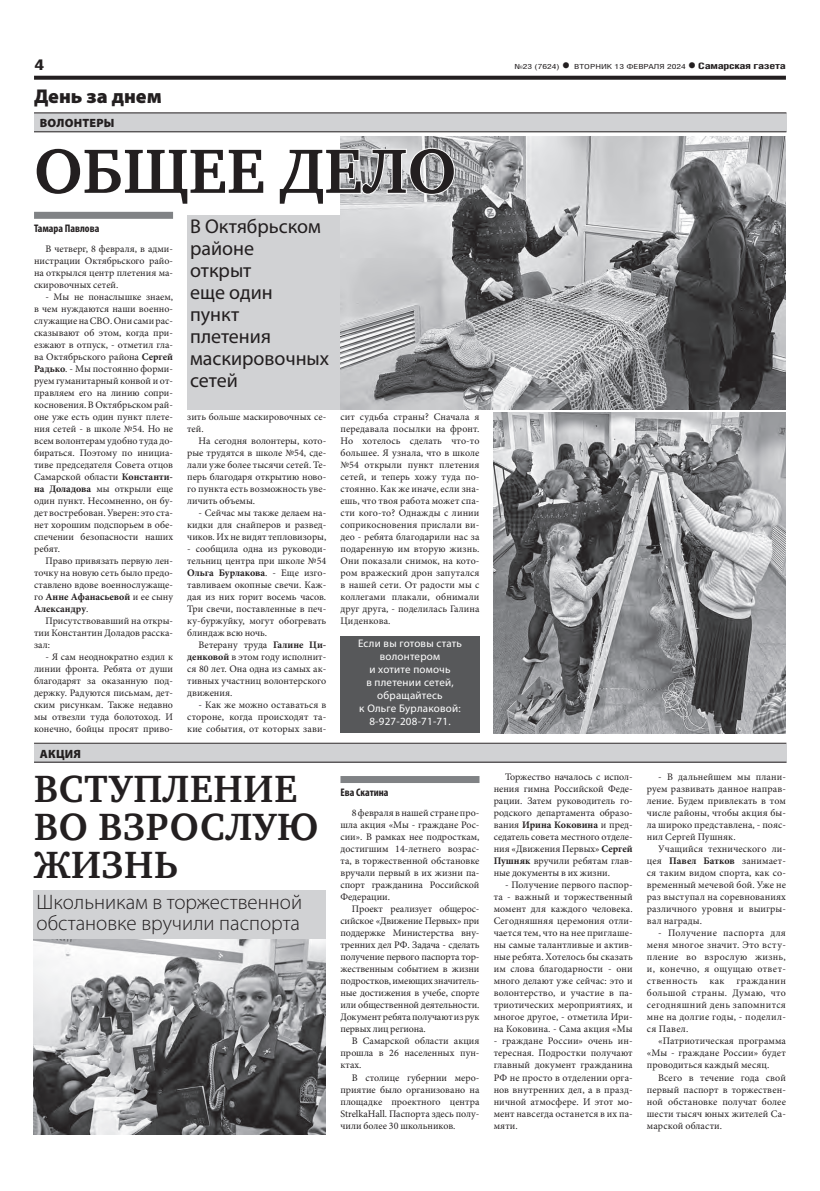
<style>
.page{position:relative;width:820px;height:1191px;background:#fff}
.page>*{position:absolute;margin:0;border:0;box-sizing:border-box;transform-origin:0 0}
.t1{font:700 64px "Charter C";color:#231f20}
.t2{font:700 39px/38px "Charter C";letter-spacing:.02em;color:#231f20}
.t3{font:300 21px/21px "Myriad Pro";color:#231f20}
.t4{font:20px/22px "Myriad Pro";color:#231f20}
.t5{font:900 20px "Myriad Pro";color:#231f20}
.t6{font:700 15px "Helios Cond";color:#231f20;scale:1.4 1}
.t7{font:900 12px "Myriad Pro";letter-spacing:.02em;color:#231f20}
.t8{font:11px/13px "Myriad Pro";letter-spacing:.02em;color:#fff;text-align:center}
.t9{font:700 condensed 11px "Myriad Pro";color:#231f20}
.t10{font:10px/12px "Minion Pro";letter-spacing:.005em;color:#231f20;text-align:justify}
.t11{font:700 9px "Helios Cond";letter-spacing:-.02em;color:#231f20;scale:1.4 1}
.t12{font:7px "Helios Cond";color:#231f20;scale:1.4 1}
.s1{font-weight:700;font-size:16px}
.s2{font-size:16px}
.s3{font-weight:700}
</style>
<div class="page">
<svg style="left:34px;top:76px;width:751px;height:4px;background:#322f2f"></svg>
<div style="left:187px;top:215px;width:153px;height:194px;background:#d1d2d4"></div>
<div style="left:34px;top:113px;width:752px;height:19px;background:#d1d2d4"></div>
<hr style="left:34px;top:113px;width:752px;height:1px;background:#231f20">
<hr style="left:34px;top:132px;width:752px;height:1px;background:#231f20">
<div style="left:34px;top:743px;width:752px;height:19px;background:#d1d2d4"></div>
<hr style="left:34px;top:743px;width:752px;height:1px;background:#231f20">
<hr style="left:34px;top:762px;width:752px;height:1px;background:#231f20">
<div style="left:34px;top:890px;width:292px;height:48px;background:#d1d2d4"></div>
<img style="left:493px;top:413px;width:292px;height:320px">
<img style="left:340px;top:136px;width:445px;height:273px">
<img style="left:33px;top:939px;width:292px;height:195px">
<div style="left:340px;top:776px;width:139px;height:7px;background:#808285"></div>
<div style="left:34px;top:212px;width:139px;height:7px;background:#808285"></div>
<svg style="left:340px;top:147px;width:115px;height:59px"></svg>
<div style="left:340px;top:636px;width:139px;height:97px;background:#57585a"></div>
<h3 class="t6" style="left:34px;top:55px;width:9px">4</h3>
<p class="t12" style="left:514px;top:63px;width:124px">№23 (7624) <span class="s1">•</span> ВТОРНИК 13 ФЕВРАЛЯ 2024</p>
<p class="t11" style="left:687px;top:61px;width:72px"><span class="s2">•</span> Самарская газета</p>
<h3 class="t5" style="left:34px;top:85px;width:129px">День за днем</h3>
<p class="t7" style="left:40px;top:116px;width:76px">ВОЛОНТЕРЫ</p>
<h1 class="t1" style="left:34px;top:136px;width:424px">ОБЩЕЕ ДЕЛО</h1>
<p class="t9" style="left:34px;top:222px;width:67px">Тамара Павлова</p>
<p class="t10" style="left:34px;top:243px;width:140px;text-indent:11px">В четверг, 8 февраля, в адми&shy;нистрации Октябрьского райо&shy;на открылся центр плетения ма&shy;скировочных сетей.</p>
<p class="t10" style="left:34px;top:291px;width:140px;text-indent:11px">- Мы не понаслышке знаем, в чем нуждаются наши военно&shy;служащие на СВО. Они сами рас&shy;сказывают об этом, когда при&shy;езжают в отпуск, - отметил гла&shy;ва Октябрьского района <span class="s3">Сергей Радько</span>. - Мы постоянно форми&shy;руем гуманитарный конвой и от&shy;правляем его на линию сопри&shy;косновения. В Октябрьском рай&shy;оне уже есть один пункт плете&shy;ния сетей - в школе №54. Но не всем волонтерам удобно туда до&shy;бираться. Поэтому по инициа&shy;тиве председателя Совета отцов Самарской области <span class="s3">Константи&shy;на Доладова</span> мы открыли еще один пункт. Несомненно, он бу&shy;дет востребован. Уверен: это ста&shy;нет хорошим подспорьем в обе&shy;спечении безопасности наших ребят.</p>
<p class="t10" style="left:34px;top:555px;width:140px;text-indent:11px">Право привязать первую лен&shy;точку на новую сеть было предо&shy;ставлено вдове военнослужаще&shy;го <span class="s3">Анне Афанасьевой</span> и ее сыну <span class="s3">Александру</span>.</p>
<p class="t10" style="left:34px;top:615px;width:140px;text-indent:11px">Присутствовавший на откры&shy;тии Константин Доладов расска&shy;зал:</p>
<p class="t10" style="left:34px;top:651px;width:140px;text-indent:11px">- Я сам неоднократно ездил к линии фронта. Ребята от души благодарят за оказанную под&shy;держку. Радуются письмам, дет&shy;ским рисункам. Также недавно мы отвезли туда болотоход. И конечно, бойцы просят приво-</p>
<h3 class="t4" style="left:190px;top:214px;width:140px">В Октябрьском районе<br>открыт<br>еще один<br>пункт<br>плетения маскировочных сетей</h3>
<p class="t10" style="left:187px;top:411px;width:140px">зить больше маскировочных се&shy;тей.</p>
<p class="t10" style="left:187px;top:435px;width:140px;text-indent:11px">На сегодня волонтеры, кото&shy;рые трудятся в школе №54, сде&shy;лали уже более тысячи сетей. Те&shy;перь благодаря открытию ново&shy;го пункта есть возможность уве&shy;личить объемы.</p>
<p class="t10" style="left:187px;top:507px;width:140px;text-indent:11px">- Сейчас мы также делаем на&shy;кидки для снайперов и развед&shy;чиков. Их не видят тепловизоры,</p>
<p class="t10" style="left:187px;top:543px;width:140px">- сообщила одна из руководи&shy;тельниц центра при школе №54<br><span class="s3">Ольга Бурлакова</span>. - Еще изго&shy;тавливаем окопные свечи. Каж&shy;дая из них горит восемь часов.<br>Три свечи, поставленные в печ&shy;ку-буржуйку, могут обогревать блиндаж всю ночь.</p>
<p class="t10" style="left:187px;top:639px;width:140px;text-indent:11px">Ветерану труда <span class="s3">Галине Ци&shy;денковой</span> в этом году исполнит&shy;ся 80 лет. Она одна из самых ак&shy;тивных участниц волонтерского движения.</p>
<p class="t10" style="left:187px;top:699px;width:140px;text-indent:11px">- Как же можно оставаться в стороне, когда происходят та&shy;кие события, от которых зави-</p>
<p class="t7" style="left:40px;top:747px;width:43px">АКЦИЯ</p>
<h2 class="t2" style="left:34px;top:770px;width:286px">ВСТУПЛЕНИЕ<br>ВО ВЗРОСЛУЮ<br>ЖИЗНЬ</h2>
<h3 class="t3" style="left:37px;top:891px;width:267px">Школьникам в торжественной обстановке вручили паспорта</h3>
<p class="t10" style="left:340px;top:411px;width:140px">сит судьба страны? Сначала я передавала посылки на фронт.<br>Но хотелось сделать что-то большее. Я узнала, что в школе №54 открыли пункт плетения сетей, и теперь хожу туда по&shy;стоянно. Как же иначе, если зна&shy;ешь, что твоя работа может спа&shy;сти кого-то? Однажды с линии соприкосновения прислали ви&shy;део - ребята благодарили нас за подаренную им вторую жизнь.<br>Они показали снимок, на кото&shy;ром вражеский дрон запутался в нашей сети. От радости мы с коллегами плакали, обнимали друг друга, - поделилась Галина Циденкова.</p>
<p class="t8" style="left:358px;top:637px;width:105px">Если вы готовы стать волонтером<br>и хотите помочь<br>в плетении сетей, обращайтесь<br>к Ольге Бурлаковой:<br>8-927-208-71-71.</p>
<p class="t9" style="left:340px;top:786px;width:50px">Ева Скатина</p>
<p class="t10" style="left:340px;top:807px;width:140px;text-indent:11px">8 февраля в нашей стране про&shy;шла акция «Мы - граждане Рос&shy;сии». В рамках нее подросткам, достигшим 14-летнего возрас&shy;та, в торжественной обстановке вручали первый в их жизни па&shy;спорт гражданина Российской Федерации.</p>
<p class="t10" style="left:340px;top:903px;width:140px;text-indent:11px">Проект реализует общерос&shy;сийское «Движение Первых» при поддержке Министерства вну&shy;тренних дел РФ. Задача - сделать получение первого паспорта тор&shy;жественным событием в жизни подростков, имеющих значитель&shy;ные достижения в учебе, спорте или общественной деятельности.<br>Документ ребята получают из рук первых лиц региона.</p>
<p class="t10" style="left:340px;top:1035px;width:140px;text-indent:11px">В Самарской области акция прошла в 26 населенных пун&shy;ктах.</p>
<p class="t10" style="left:340px;top:1071px;width:140px;text-indent:11px">В столице губернии меро&shy;приятие было организовано на площадке проектного центра StrelkaHall. Паспорта здесь полу&shy;чили более 30 школьников.</p>
<p class="t10" style="left:493px;top:771px;width:140px;text-indent:11px">Торжество началось с испол&shy;нения гимна Российской Феде&shy;рации. Затем руководитель го&shy;родского департамента образо&shy;вания <span class="s3">Ирина Коковина</span> и пред&shy;седатель совета местного отделе&shy;ния «Движения Первых» <span class="s3">Сергей Пушняк</span> вручили ребятам глав&shy;ные документы в их жизни.</p>
<p class="t10" style="left:493px;top:879px;width:140px;text-indent:11px">- Получение первого паспор&shy;та - важный и торжественный момент для каждого человека.<br>Сегодняшняя церемония отли&shy;чается тем, что на нее приглаше&shy;ны самые талантливые и актив&shy;ные ребята. Хотелось бы сказать им слова благодарности - они много делают уже сейчас: это и волонтерство, и участие в па&shy;триотических мероприятиях, и многое другое, - отметила Ири&shy;на Коковина. - Сама акция «Мы</p>
<p class="t10" style="left:493px;top:1035px;width:140px">- граждане России» очень ин&shy;тересная. Подростки получают главный документ гражданина РФ не просто в отделении орга&shy;нов внутренних дел, а в празд&shy;ничной атмосфере. И этот мо&shy;мент навсегда останется в их па&shy;мяти.</p>
<p class="t10" style="left:646px;top:771px;width:140px;text-indent:11px">- В дальнейшем мы плани&shy;руем развивать данное направ&shy;ление. Будем привлекать в том числе районы, чтобы акция бы&shy;ла широко представлена, - пояс&shy;нил Сергей Пушняк.</p>
<p class="t10" style="left:646px;top:843px;width:140px;text-indent:11px">Учащийся технического ли&shy;цея <span class="s3">Павел Батков</span> занимает&shy;ся таким видом спорта, как со&shy;временный мечевой бой. Уже не раз выступал на соревнованиях различного уровня и выигры&shy;вал награды.</p>
<p class="t10" style="left:646px;top:927px;width:140px;text-indent:11px">- Получение паспорта для меня многое значит. Это всту&shy;пление во взрослую жизнь, и, конечно, я ощущаю ответ&shy;ственность как гражданин большой страны. Думаю, что сегодняшний день запомнится мне на долгие годы, - поделил&shy;ся Павел.</p>
<p class="t10" style="left:646px;top:1035px;width:140px;text-indent:11px">«Патриотическая программа «Мы - граждане России» будет проводиться каждый месяц.</p>
<p class="t10" style="left:646px;top:1071px;width:140px;text-indent:11px">Всего в течение года свой первый паспорт в торжествен&shy;ной обстановке получат более шести тысяч юных жителей Са&shy;марской области.</p>
</div>
